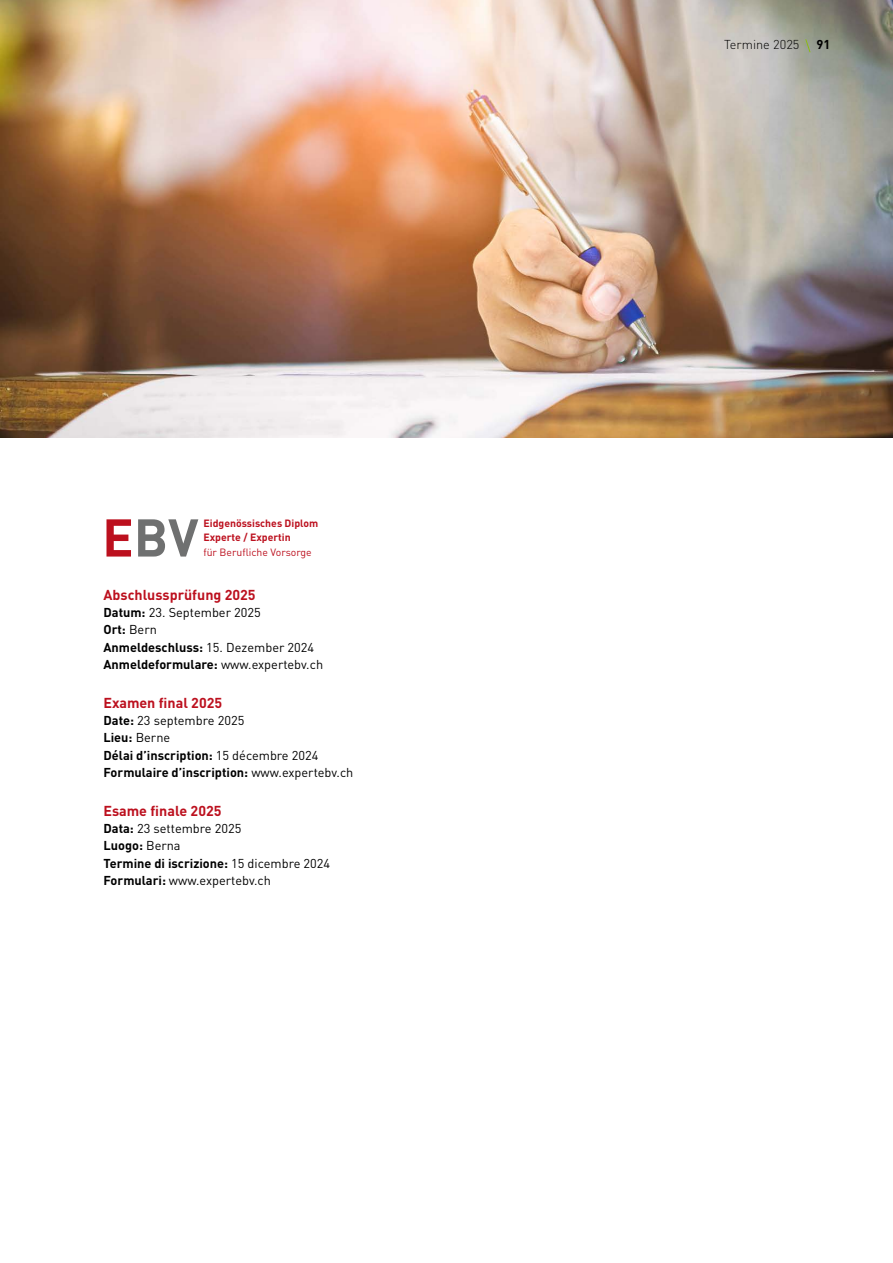
<style>
.page{position:relative;width:893px;height:1263px;background:#fff}
.page>*{position:absolute;margin:0;border:0;box-sizing:border-box;transform-origin:0 0}
.t1{font:700 52.2px "DIN";color:#6f7070}
.t2{font:700 14.25px "DIN Pro";color:#bc101e}
.t3{font:12.75px/17.2px "DIN Pro";color:#000}
.t4{font:700 12.75px/17.2px "DIN Pro";color:#000}
.t5{font:300 12.75px "DIN Pro";color:#000}
.t6{font:700 10.5px/14.7px "DIN";color:#bc101e}
.t7{font:10.5px "DIN";color:#bc101e}
.s1{color:#bc101e}
.s2{font-weight:700}
.s3{font-weight:400}
</style>
<div class="page">
<img style="left:0;top:0;width:893px;height:438px">
<svg style="left:805px;top:39px;width:6px;height:13px"></svg>
<h1 class="t1" style="left:102px;top:504px;width:98px"><span class="s1">E</span>BV</h1>
<p class="t6" style="left:203px;top:515px;width:116px">Eidgenössisches Diplom<br>Experte / Expertin</p>
<p class="t7" style="left:203px;top:546px;width:110px">für Berufliche Vorsorge</p>
<p class="t2" style="left:103px;top:583px;width:154px">Abschlussprüfung 2025</p>
<p class="t3" style="left:103px;top:603px;width:221px"><span class="s2">Datum:</span> 23. September 2025<br><span class="s2">Ort:</span> Bern<br><span class="s2">Anmeldeschluss:</span> 15. Dezember 2024<br><span class="s2">Anmeldeformulare:</span> www.expertebv.ch</p>
<p class="t2" style="left:103px;top:691px;width:120px">Examen final 2025</p>
<p class="t4" style="left:103px;top:710px;width:251px">Date: <span class="s3">23 septembre 2025<br></span>Lieu: <span class="s3">Berne<br></span>Délai d’inscription: <span class="s3">15 décembre 2024<br></span>Formulaire d’inscription: <span class="s3">www.expertebv.ch</span></p>
<p class="t2" style="left:103px;top:799px;width:120px">Esame finale 2025</p>
<p class="t3" style="left:103px;top:819px;width:228px"><span class="s2">Data:</span> 23 settembre 2025<br><span class="s2">Luogo:</span> Berna<br><span class="s2">Termine di iscrizione:</span> 15 dicembre 2024<br><span class="s2">Formulari:</span> www.expertebv.ch</p>
<p class="t5" style="left:724px;top:35px;width:77px">Termine 2025</p>
<p class="t4" style="left:816px;top:34px;width:15px">91</p>
</div>
